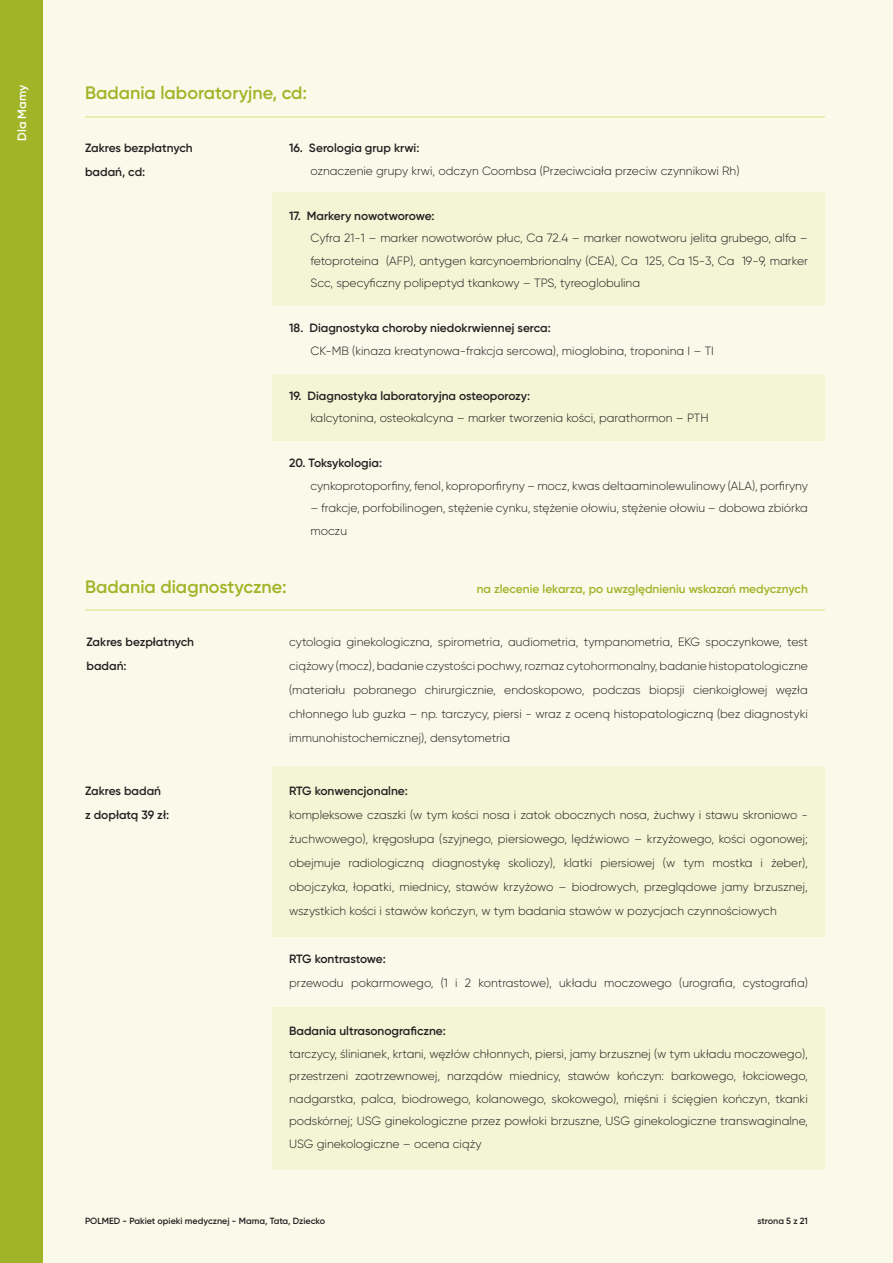
<style>
.page{position:relative;width:893px;height:1263px;background:#f9fae9}
.page>*{position:absolute;margin:0;border:0;box-sizing:border-box;transform-origin:0 0}
.t1{font:600 18px "Gilroy";color:#a0b427}
.t2{font:300 12px/24px "Gilroy";color:#231f20;text-align:justify}
.t3{font:600 12px/24px "Gilroy";color:#231f20}
.t4{font:600 12px "Gilroy";color:#a0b427}
.t5{font:600 12px "Gilroy";letter-spacing:-.02em;color:#231f20}
.t6{font:600 12px "Gilroy";color:#fff}
.t7{font:600 9px "Gilroy";color:#231f20}
</style>
<div class="page">
<div style="left:272px;top:766px;width:553px;height:171px;background:#f3f5d5"></div>
<div style="left:272px;top:1007px;width:553px;height:162px;background:#f3f5d5"></div>
<div style="left:272px;top:374px;width:553px;height:67px;background:#f3f5d5"></div>
<div style="left:272px;top:192px;width:553px;height:114px;background:#f3f5d5"></div>
<hr style="left:85px;top:609px;width:740px;height:2px;background:#c5cc22">
<hr style="left:85px;top:116px;width:740px;height:2px;background:#c5cc22">
<div style="left:0;top:0;width:43px;height:1263px;background:#a0b427"></div>
<p class="t6" style="left:14px;top:141px;width:57px;rotate:-90deg">Dla Mamy</p>
<h1 class="t1" style="left:85px;top:82px;width:224px">Badania laboratoryjne, cd:</h1>
<p class="t3" style="left:85px;top:136px;width:109px">Zakres bezpłatnych badań, cd:</p>
<p class="t3" style="left:289px;top:136px;width:132px">16. Serologia grup krwi:</p>
<p class="t2" style="left:310px;top:158px;width:431px">oznaczenie grupy krwi, odczyn Coombsa (Przeciwciała przeciw czynnikowi Rh)</p>
<p class="t3" style="left:289px;top:203px;width:147px">17. Markery nowotworowe:</p>
<p class="t2" style="left:310px;top:226px;width:499px;line-height:22.5px">Cyfra 21-1 – marker nowotworów płuc, Ca 72.4 – marker nowotworu jelita grubego, alfa – fetoproteina (AFP), antygen karcynoembrionalny (CEA), Ca 125, Ca 15-3, Ca 19-9, marker Scc, specyficzny polipeptyd tkankowy – TPS, tyreoglobulina</p>
<p class="t3" style="left:289px;top:316px;width:263px">18. Diagnostyka choroby niedokrwiennej serca:</p>
<p class="t2" style="left:310px;top:338px;width:405px">CK-MB (kinaza kreatynowa-frakcja sercowa), mioglobina, troponina I – TI</p>
<p class="t3" style="left:289px;top:383px;width:243px">19. Diagnostyka laboratoryjna osteoporozy:</p>
<p class="t2" style="left:310px;top:406px;width:400px">kalcytonina, osteokalcyna – marker tworzenia kości, parathormon – PTH</p>
<p class="t3" style="left:289px;top:451px;width:95px">20. Toksykologia:</p>
<p class="t2" style="left:310px;top:473px;width:499px">cynkoprotoporfiny, fenol, koproporfiryny – mocz, kwas deltaaminolewulinowy (ALA), porfiryny</p>
<p class="t2" style="left:310px;top:496px;width:499px;line-height:22.5px">– frakcje, porfobilinogen, stężenie cynku, stężenie ołowiu, stężenie ołowiu – dobowa zbiórka moczu</p>
<h1 class="t1" style="left:85px;top:575px;width:203px">Badania diagnostyczne:</h1>
<p class="t4" style="left:477px;top:581px;width:333px">na zlecenie lekarza, po uwzględnieniu wskazań medycznych</p>
<p class="t3" style="left:86px;top:630px;width:109px">Zakres bezpłatnych badań:</p>
<p class="t2" style="left:289px;top:630px;width:520px">cytologia ginekologiczna, spirometria, audiometria, tympanometria, EKG spoczynkowe, test ciążowy (mocz), badanie czystości pochwy, rozmaz cytohormonalny, badanie histopatologiczne (materiału pobranego chirurgicznie, endoskopowo, podczas biopsji cienkoigłowej węzła chłonnego lub guzka – np. tarczycy, piersi - wraz z oceną histopatologiczną (bez diagnostyki immunohistochemicznej), densytometria</p>
<p class="t3" style="left:85px;top:779px;width:86px">Zakres badań z dopłatą 39 zł:</p>
<p class="t3" style="left:289px;top:779px;width:120px">RTG konwencjonalne:</p>
<p class="t2" style="left:289px;top:803px;width:520px">kompleksowe czaszki (w tym kości nosa i zatok obocznych nosa, żuchwy i stawu skroniowo - żuchwowego), kręgosłupa (szyjnego, piersiowego, lędźwiowo – krzyżowego, kości ogonowej; obejmuje radiologiczną diagnostykę skoliozy), klatki piersiowej (w tym mostka i żeber), obojczyka, łopatki, miednicy, stawów krzyżowo – biodrowych, przeglądowe jamy brzusznej, wszystkich kości i stawów kończyn, w tym badania stawów w pozycjach czynnościowych</p>
<p class="t5" style="left:289px;top:952px;width:98px">RTG kontrastowe:</p>
<p class="t2" style="left:289px;top:971px;width:520px">przewodu pokarmowego, (1 i 2 kontrastowe), układu moczowego (urografia, cystografia)</p>
<p class="t3" style="left:289px;top:1019px;width:158px">Badania ultrasonograficzne:</p>
<p class="t2" style="left:289px;top:1042px;width:520px;line-height:22.5px">tarczycy, ślinianek, krtani, węzłów chłonnych, piersi, jamy brzusznej (w tym układu moczowego), przestrzeni zaotrzewnowej, narządów miednicy, stawów kończyn: barkowego, łokciowego, nadgarstka, palca, biodrowego, kolanowego, skokowego), mięśni i ścięgien kończyn, tkanki podskórnej; USG ginekologiczne przez powłoki brzuszne, USG ginekologiczne transwaginalne, USG ginekologiczne – ocena ciąży</p>
<p class="t7" style="left:85px;top:1215px;width:242px">POLMED - Pakiet opieki medycznej - Mama, Tata, Dziecko</p>
<p class="t7" style="left:757px;top:1215px;width:52px">strona 5 z 21</p>
</div>
